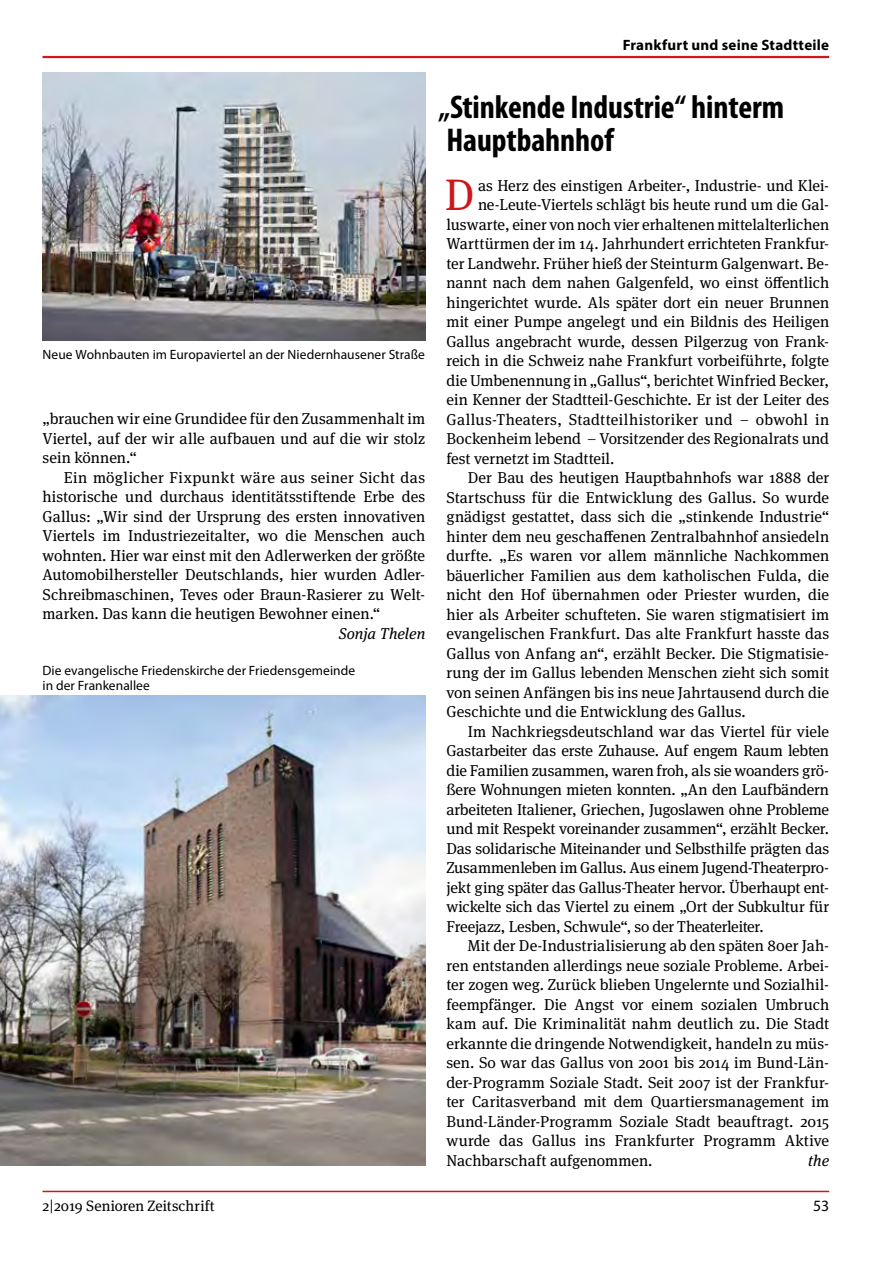
<style>
.page{position:relative;width:893px;height:1263px;background:#fff}
.page>*{position:absolute;margin:0;border:0;box-sizing:border-box;transform-origin:0 0}
.t1{font:44.1px "Meta Serif OT";color:#cd171a}
.t2{font:700 condensed 33px/33px "Myriad Pro";letter-spacing:-.005em;color:#000}
.t3{font:15.75px/19.5px "Meta Serif OT";color:#000;text-align:justify}
.t4{font:15.75px "Meta Serif OT";letter-spacing:-.02em;color:#000}
.t5{font:15.75px "Meta Serif OT";letter-spacing:.025em;color:#000}
.t6{font:italic 15.75px "Meta Serif OT";color:#000}
.t7{font:15.75px "Myriad Pro";color:#000}
.t8{font:700 15px "Myriad Pro";letter-spacing:.015em;color:#000}
.t9{font:15px "Meta Serif OT";letter-spacing:.005em;color:#000}
.t10{font:13.5px/15px "Myriad Pro";letter-spacing:.005em;color:#000}
</style>
<div class="page">
<hr style="left:43px;top:56px;width:786px;height:2px;background:#cd171a">
<img style="left:0;top:695px;width:425px;height:470px">
<img style="left:43px;top:73px;width:382px;height:268px">
<hr style="left:43px;top:1191px;width:786px;height:1px;background:#cd171a">
<p class="t8" style="left:623px;top:35px;width:208px">Frankfurt und seine Stadtteile</p>
<p class="t10" style="left:43px;top:347px;width:384px">Neue Wohnbauten im Europaviertel an der Niedernhausener Straße</p>
<p class="t3" style="left:43px;top:410px;width:384px">„brauchen wir eine Grundidee für den Zusammenhalt im Viertel, auf der wir alle aufbauen und auf die wir stolz sein können.“</p>
<p class="t3" style="left:43px;top:468px;width:384px;text-indent:21px">Ein möglicher Fixpunkt wäre aus seiner Sicht das historische und durchaus identitätsstiftende Erbe des Gallus: „Wir sind der Ursprung des ersten innovativen Viertels im Industriezeitalter, wo die Menschen auch wohnten. Hier war einst mit den Adlerwerken der größte Automobilhersteller Deutschlands, hier wurden Adler-Schreibmaschinen, Teves oder Braun-Rasierer zu Welt&shy;marken. Das kann die heutigen Bewohner einen.“</p>
<p class="t6" style="left:339px;top:624px;width:88px">Sonja Thelen</p>
<p class="t10" style="left:43px;top:663px;width:314px">Die evangelische Friedenskirche der Friedensgemeinde in der Frankenallee</p>
<h2 class="t2" style="left:439px;top:90px;width:347px">„Stinkende Industrie“ hinterm<br>Hauptbahnhof</h2>
<h1 class="t1" style="left:445px;top:169px;width:31px">D</h1>
<p class="t3" style="left:478px;top:176px;width:353px">as Herz des einstigen Arbeiter-, Industrie- und Klei-</p>
<p class="t3" style="left:478px;top:195px;width:353px">ne-Leute-Viertels schlägt bis heute rund um die Gal-</p>
<p class="t3" style="left:446px;top:215px;width:384px">luswarte, einer von noch vier erhaltenen mittelalterlichen</p>
<p class="t3" style="left:446px;top:234px;width:384px">Warttürmen der im 14. Jahrhundert errichteten Frankfur-</p>
<p class="t3" style="left:446px;top:254px;width:384px">ter Landwehr. Früher hieß der Steinturm Galgenwart. Be-</p>
<p class="t3" style="left:446px;top:273px;width:384px">nannt nach dem nahen Galgenfeld, wo einst öffentlich</p>
<p class="t3" style="left:446px;top:293px;width:384px">hingerichtet wurde. Als später dort ein neuer Brunnen</p>
<p class="t3" style="left:446px;top:312px;width:384px">mit einer Pumpe angelegt und ein Bildnis des Heiligen</p>
<p class="t3" style="left:446px;top:332px;width:384px">Gallus angebracht wurde, dessen Pilgerzug von Frank-</p>
<p class="t3" style="left:446px;top:351px;width:384px">reich in die Schweiz nahe Frankfurt vorbeiführte, folgte</p>
<p class="t3" style="left:446px;top:371px;width:384px">die Umbenennung in „Gallus“, berichtet Winfried Becker,</p>
<p class="t3" style="left:446px;top:390px;width:384px">ein Kenner der Stadtteil-Geschichte. Er ist der Leiter des</p>
<p class="t5" style="left:446px;top:410px;width:384px">Gallus-Theaters, Stadtteilhistoriker und – obwohl in</p>
<p class="t3" style="left:446px;top:429px;width:384px">Bockenheim lebend – Vorsitzender des Regionalrats und</p>
<p class="t3" style="left:446px;top:449px;width:169px">fest vernetzt im Stadtteil.</p>
<p class="t3" style="left:468px;top:468px;width:363px">Der Bau des heutigen Hauptbahnhofs war 1888 der</p>
<p class="t3" style="left:446px;top:488px;width:384px">Startschuss für die Entwicklung des Gallus. So wurde</p>
<p class="t3" style="left:446px;top:507px;width:384px">gnädigst gestattet, dass sich die „stinkende Industrie“</p>
<p class="t3" style="left:446px;top:527px;width:384px">hinter dem neu geschaffenen Zentralbahnhof ansiedeln</p>
<p class="t3" style="left:446px;top:546px;width:384px">durfte. „Es waren vor allem männliche Nachkommen</p>
<p class="t3" style="left:446px;top:566px;width:384px">bäuerlicher Familien aus dem katholischen Fulda, die</p>
<p class="t3" style="left:446px;top:585px;width:384px">nicht den Hof übernahmen oder Priester wurden, die</p>
<p class="t3" style="left:446px;top:605px;width:384px">hier als Arbeiter schufteten. Sie waren stigmatisiert im</p>
<p class="t3" style="left:446px;top:624px;width:384px">evangelischen Frankfurt. Das alte Frankfurt hasste das</p>
<p class="t3" style="left:446px;top:644px;width:384px">Gallus von Anfang an“, erzählt Becker. Die Stigmatisie-</p>
<p class="t3" style="left:446px;top:663px;width:384px">rung der im Gallus lebenden Menschen zieht sich somit</p>
<p class="t3" style="left:446px;top:683px;width:384px">von seinen Anfängen bis ins neue Jahrtausend durch die</p>
<p class="t3" style="left:446px;top:702px;width:301px">Geschichte und die Entwicklung des Gallus.</p>
<p class="t3" style="left:468px;top:722px;width:363px">Im Nachkriegsdeutschland war das Viertel für viele</p>
<p class="t3" style="left:446px;top:741px;width:384px">Gastarbeiter das erste Zuhause. Auf engem Raum lebten</p>
<p class="t3" style="left:446px;top:761px;width:384px">die Familien zusammen, waren froh, als sie woanders grö-</p>
<p class="t3" style="left:446px;top:780px;width:384px">ßere Wohnungen mieten konnten. „An den Laufbändern</p>
<p class="t4" style="left:446px;top:800px;width:384px">arbeiteten Italiener, Griechen, Jugoslawen ohne Probleme</p>
<p class="t3" style="left:446px;top:819px;width:384px">und mit Respekt voreinander zusammen“, erzählt Becker.</p>
<p class="t3" style="left:446px;top:839px;width:384px">Das solidarische Miteinander und Selbsthilfe prägten das</p>
<p class="t3" style="left:446px;top:858px;width:384px">Zusammenleben im Gallus. Aus einem Jugend-Theaterpro-</p>
<p class="t3" style="left:446px;top:878px;width:384px">jekt ging später das Gallus-Theater hervor. Überhaupt ent-</p>
<p class="t3" style="left:446px;top:897px;width:384px">wickelte sich das Viertel zu einem „Ort der Subkultur für</p>
<p class="t3" style="left:446px;top:917px;width:319px">Freejazz, Lesben, Schwule“, so der Theaterleiter.</p>
<p class="t3" style="left:468px;top:936px;width:363px">Mit der De-Industrialisierung ab den späten 80er Jah-</p>
<p class="t3" style="left:446px;top:956px;width:384px">ren entstanden allerdings neue soziale Probleme. Arbei-</p>
<p class="t3" style="left:446px;top:975px;width:384px">ter zogen weg. Zurück blieben Ungelernte und Sozialhil-</p>
<p class="t3" style="left:446px;top:995px;width:384px">feempfänger. Die Angst vor einem sozialen Umbruch</p>
<p class="t3" style="left:446px;top:1014px;width:384px">kam auf. Die Kriminalität nahm deutlich zu. Die Stadt</p>
<p class="t3" style="left:446px;top:1034px;width:384px">erkannte die dringende Notwendigkeit, handeln zu müs-</p>
<p class="t3" style="left:446px;top:1053px;width:384px">sen. So war das Gallus von 2001 bis 2014 im Bund-Län-</p>
<p class="t3" style="left:446px;top:1073px;width:384px">der-Programm Soziale Stadt. Seit 2007 ist der Frankfur-</p>
<p class="t3" style="left:446px;top:1092px;width:384px">ter Caritasverband mit dem Quartiersmanagement im</p>
<p class="t3" style="left:446px;top:1112px;width:384px">Bund-Länder-Programm Soziale Stadt beauftragt. 2015</p>
<p class="t3" style="left:446px;top:1131px;width:384px">wurde das Gallus ins Frankfurter Programm Aktive</p>
<p class="t3" style="left:446px;top:1151px;width:208px">Nachbarschaft aufgenommen.</p>
<p class="t6" style="left:808px;top:1151px;width:22px">the</p>
<p class="t9" style="left:43px;top:1197px;width:174px">2|2019 Senioren Zeitschrift</p>
<p class="t7" style="left:813px;top:1197px;width:18px">53</p>
</div>
